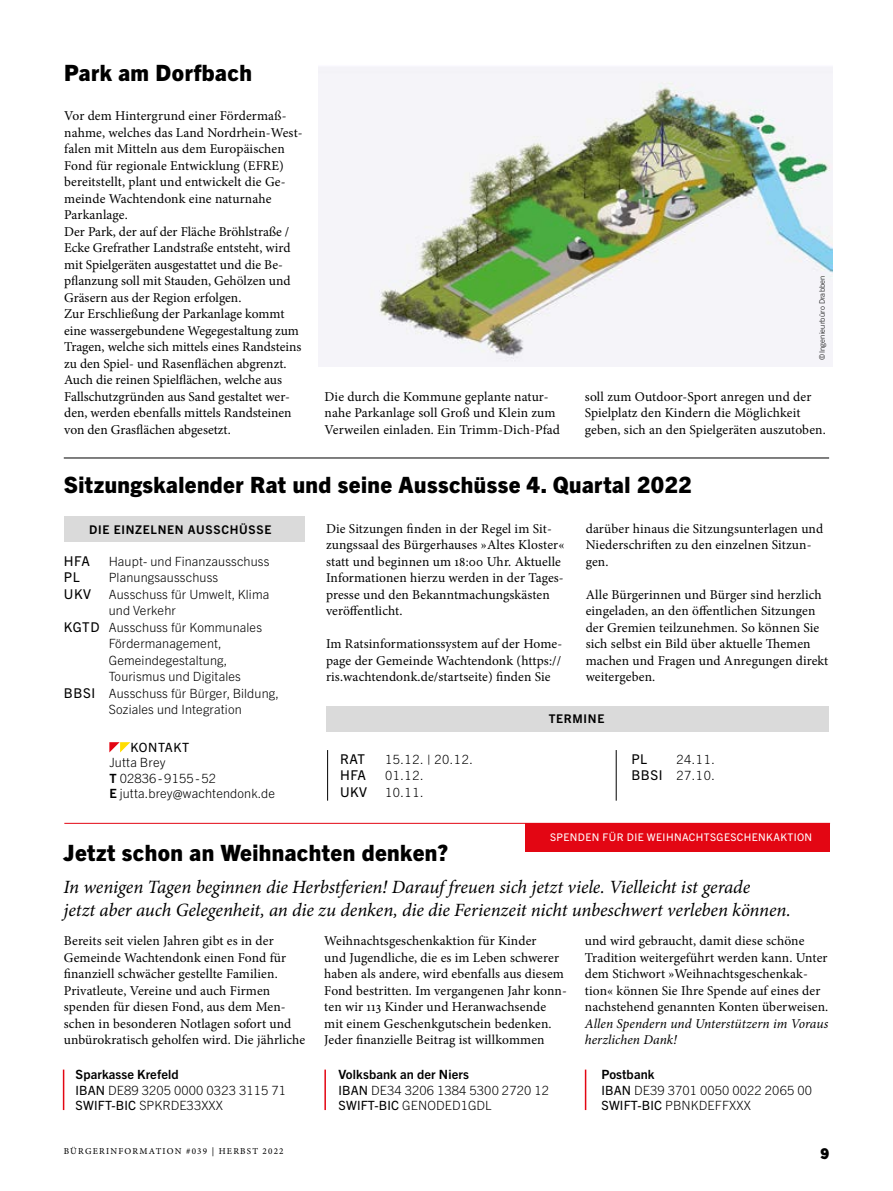
<style>
.page{position:relative;width:893px;height:1191px;background:#fff}
.page>*{position:absolute;margin:0;border:0;box-sizing:border-box;transform-origin:0 0}
.t1{font:800 22.5px "Trade Gothic Next LT Pro";letter-spacing:.02em;color:#000}
.t2{font:italic 18.75px/22.5px "Minion Pro";letter-spacing:-.005em;color:#000}
.t3{font:15px "Hillray";color:#000}
.t4{font:13.5px/16.5px "Minion Pro";letter-spacing:.005em;color:#000}
.t5{font:italic 13.5px/16.5px "Minion Pro";letter-spacing:.005em;color:#000}
.t6{font:13.5px "Trade Gothic Next LT Pro";letter-spacing:.04em;color:#000}
.t7{font:300 12.75px/15.3px "Trade Gothic Next LT Pro";letter-spacing:.01em;color:#000}
.t8{font:12.75px "Trade Gothic Next LT Pro";letter-spacing:.05em;color:#000}
.t9{font:700 12px "Trade Gothic Next LT Pro";letter-spacing:.06em;color:#000}
.t10{font:10.5px "Trade Gothic Next LT Pro";letter-spacing:.04em;color:#fff}
.t11{font:9px "Minion Pro Capt";letter-spacing:.135em;color:#000}
.t12{font:300 7.5px "Trade Gothic Next LT Pro";letter-spacing:.02em;color:#000}
.s1{font-weight:400;font-size:13.5px}
.s2{font-weight:700}
.s3{font-weight:400}
</style>
<div class="page">
<div style="left:525px;top:823px;width:305px;height:29px;background:#e30613"></div>
<div style="left:64px;top:516px;width:241px;height:26px;background:#dadada"></div>
<div style="left:326px;top:706px;width:502px;height:25px;background:#dadada"></div>
<hr style="left:616px;top:750px;width:1px;height:50px;background:#000">
<hr style="left:327px;top:750px;width:1px;height:50px;background:#000">
<svg style="left:109px;top:742px;width:21px;height:10px"></svg>
<hr style="left:64px;top:458px;width:765px;height:1px;background:#000">
<hr style="left:64px;top:823px;width:766px;height:1px;background:#e30613">
<img style="left:318px;top:67px;width:515px;height:299px">
<hr style="left:63px;top:1069px;width:1px;height:41px;background:#e30613">
<hr style="left:324px;top:1069px;width:2px;height:41px;background:#e30613">
<hr style="left:585px;top:1069px;width:1px;height:41px;background:#e30613">
<h1 class="t1" style="left:64px;top:57px;width:189px">Park am Dorfbach</h1>
<p class="t4" style="left:64px;top:108px;width:240px">Vor dem Hintergrund einer Fördermaß&shy;nahme, welches das Land Nordrhein-West&shy;falen mit Mitteln aus dem Europäischen Fond für regionale Entwicklung (EFRE) bereitstellt, plant und entwickelt die Ge&shy;meinde Wachtendonk eine naturnahe Parkanlage.<br>Der Park, der auf der Fläche Bröhlstraße / Ecke Grefrather Landstraße entsteht, wird mit Spielgeräten ausgestattet und die Be&shy;pflanzung soll mit Stauden, Gehölzen und Gräsern aus der Region erfolgen.<br>Zur Erschließung der Parkanlage kommt eine wassergebundene Wegegestaltung zum Tragen, welche sich mittels eines Randsteins zu den Spiel- und Rasenflächen abgrenzt.<br>Auch die reinen Spielflächen, welche aus Fallschutzgründen aus Sand gestaltet wer&shy;den, werden ebenfalls mittels Randsteinen von den Grasflächen abgesetzt.</p>
<p class="t12" style="left:817px;top:359px;width:85px;rotate:-90deg">©Ingenieurbüro Drabben</p>
<p class="t4" style="left:324px;top:388px;width:237px">Die durch die Kommune geplante natur&shy;nahe Parkanlage soll Groß und Klein zum<br>Verweilen einladen. Ein Trimm-Dich-Pfad</p>
<p class="t4" style="left:585px;top:388px;width:243px">soll zum Outdoor-Sport anregen und der<br>Spielplatz den Kindern die Möglichkeit geben, sich an den Spielgeräten auszutoben.</p>
<h1 class="t1" style="left:64px;top:469px;width:630px">Sitzungskalender Rat und seine Ausschüsse 4. Quartal 2022</h1>
<p class="t4" style="left:326px;top:520px;width:240px">Die Sitzungen finden in der Regel im Sit&shy;zungssaal des Bürgerhauses »Altes Kloster« statt und beginnen um 18:00 Uhr. Aktuelle Informationen hierzu werden in der Tages&shy;presse und den Bekanntmachungskästen veröffentlicht.</p>
<p class="t4" style="left:326px;top:635px;width:238px;text-align:justify">Im Ratsinformationssystem auf der Home&shy;page der Gemeinde Wachtendonk (https:// ris.wachtendonk.de/startseite) finden Sie</p>
<p class="t4" style="left:586px;top:520px;width:239px">darüber hinaus die Sitzungsunterlagen und<br>Niederschriften zu den einzelnen Sitzun&shy;gen.</p>
<p class="t4" style="left:586px;top:586px;width:244px">Alle Bürgerinnen und Bürger sind herzlich eingeladen, an den öffentlichen Sitzungen der Gremien teilzunehmen. So können Sie sich selbst ein Bild über aktuelle Themen machen und Fragen und Anregungen direkt weitergeben.</p>
<p class="t9" style="left:89px;top:521px;width:184px">DIE EINZELNEN AUSSCHÜSSE</p>
<p class="t6" style="left:64px;top:551px;width:28px">HFA</p>
<p class="t7" style="left:109px;top:552px;width:162px">Haupt- und Finanzausschuss</p>
<p class="t6" style="left:64px;top:568px;width:17px">PL</p>
<p class="t7" style="left:109px;top:569px;width:111px">Planungsausschuss</p>
<p class="t6" style="left:64px;top:584px;width:29px">UKV</p>
<p class="t7" style="left:109px;top:585px;width:162px">Ausschuss für Umwelt, Klima</p>
<p class="t7" style="left:109px;top:602px;width:69px">und Verkehr</p>
<p class="t7" style="left:64px;top:618px;width:200px"><span class="s1">KGTD</span> Ausschuss für Kommunales</p>
<p class="t7" style="left:109px;top:635px;width:115px">Fördermanagement,</p>
<p class="t7" style="left:109px;top:651px;width:120px">Gemeindegestaltung,</p>
<p class="t7" style="left:109px;top:668px;width:134px">Tourismus und Digitales</p>
<p class="t7" style="left:64px;top:684px;width:217px"><span class="s1">BBSI</span> Ausschuss für Bürger, Bildung,</p>
<p class="t7" style="left:109px;top:701px;width:134px">Soziales und Integration</p>
<p class="t9" style="left:549px;top:710px;width:57px">TERMINE</p>
<p class="t8" style="left:130px;top:738px;width:61px">KONTAKT</p>
<p class="t7" style="left:109px;top:754px;width:167px">Jutta Brey<br><span class="s2">T</span> 02836 - 9155 - 52<br><span class="s2">E</span> jutta.brey@wachtendonk.de</p>
<p class="t6" style="left:340px;top:749px;width:27px">RAT</p>
<p class="t7" style="left:385px;top:750px;width:89px">15.12. | 20.12.</p>
<p class="t6" style="left:340px;top:766px;width:27px">HFA</p>
<p class="t7" style="left:385px;top:767px;width:40px">01.12.</p>
<p class="t6" style="left:340px;top:782px;width:29px">UKV</p>
<p class="t7" style="left:385px;top:783px;width:40px">10.11.</p>
<p class="t6" style="left:631px;top:749px;width:17px">PL</p>
<p class="t7" style="left:631px;top:750px;width:85px;line-height:16.5px;text-align:right">24.11.<br><span class="s1">BBSI</span> 27.10.</p>
<p class="t10" style="left:550px;top:830px;width:264px">SPENDEN FÜR DIE WEIHNACHTSGESCHENKAKTION</p>
<h1 class="t1" style="left:64px;top:836px;width:386px">Jetzt schon an Weihnachten denken?</h1>
<h2 class="t2" style="left:64px;top:876px;width:729px">In wenigen Tagen beginnen die Herbstferien! Darauf freuen sich jetzt viele. Vielleicht ist gerade<br>jetzt aber auch Gelegenheit, an die zu denken, die die Ferienzeit nicht unbeschwert verleben können.</h2>
<p class="t4" style="left:64px;top:933px;width:243px">Bereits seit vielen Jahren gibt es in der Gemeinde Wachtendonk einen Fond für finanziell schwächer gestellte Familien.<br>Privatleute, Vereine und auch Firmen spenden für diesen Fond, aus dem Men&shy;schen in besonderen Notlagen sofort und unbürokratisch geholfen wird. Die jährliche</p>
<p class="t4" style="left:324px;top:932px;width:244px">Weihnachtsgeschenkaktion für Kinder<br>und Jugendliche, die es im Leben schwerer haben als andere, wird ebenfalls aus diesem Fond bestritten. Im vergangenen Jahr konn&shy;ten wir 113 Kinder und Heranwachsende mit einem Geschenkgutschein bedenken.<br>Jeder finanzielle Beitrag ist willkommen</p>
<p class="t4" style="left:585px;top:932px;width:245px">und wird gebraucht, damit diese schöne Tradition weitergeführt werden kann. Unter dem Stichwort »Weihnachtsgeschenkak&shy;tion« können Sie Ihre Spende auf eines der nachstehend genannten Konten überweisen.</p>
<p class="t5" style="left:585px;top:1015px;width:245px">Allen Spendern und Unterstützern im Voraus herzlichen Dank!</p>
<p class="t7" style="left:76px;top:1066px;width:212px"><span class="s2">Sparkasse Krefeld<br></span><span class="s3">IBAN</span> DE89 3205 0000 0323 3115 71<br><span class="s3">SWIFT-BIC</span> SPKRDE33XXX</p>
<p class="t7" style="left:339px;top:1066px;width:212px"><span class="s2">Volksbank an der Niers<br></span><span class="s3">IBAN</span> DE34 3206 1384 5300 2720 12<br><span class="s3">SWIFT-BIC</span> GENODED1GDL</p>
<p class="t7" style="left:601px;top:1066px;width:212px"><span class="s2">Postbank<br></span><span class="s3">IBAN</span> DE39 3701 0050 0022 2065 00<br><span class="s3">SWIFT-BIC</span> PBNKDEFFXXX</p>
<p class="t11" style="left:64px;top:1145px;width:221px">BÜRGERINFORMATION #039 | HERBST 2022</p>
<p class="t3" style="left:820px;top:1145px;width:11px">9</p>
</div>
